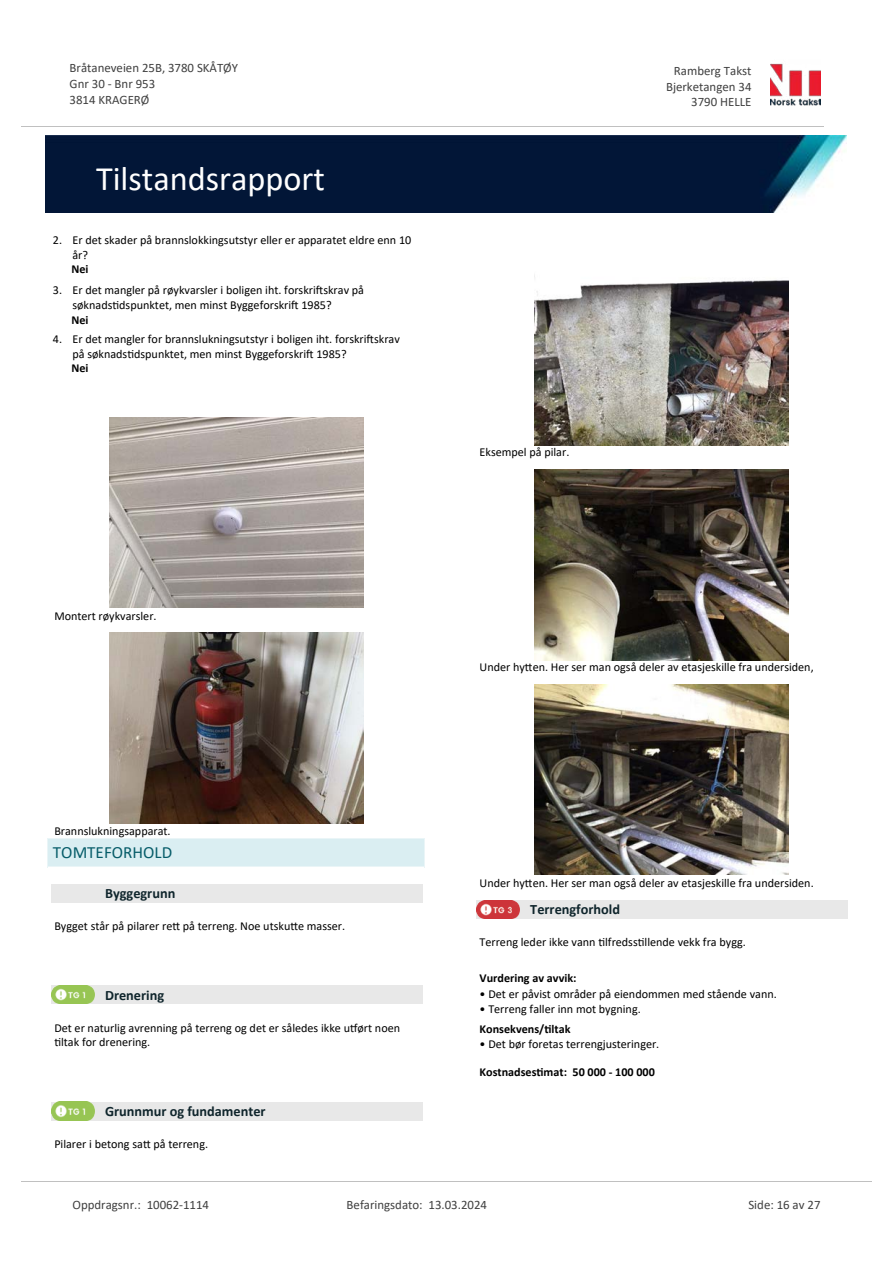
<style>
.page{position:relative;width:893px;height:1263px;background:#fff}
.page>*{position:absolute;margin:0;border:0;box-sizing:border-box;transform-origin:0 0}
.t1{font:34.35px "Calibri";color:#fff}
.t2{font:17.1px "Calibri";color:#065c69}
.t3{font:700 14.25px "Calibri";color:#0f252c}
.t4{font:12.9px/15.8px "Calibri";color:#404040}
.t5{font:12.15px/14.9px "Calibri";color:#000}
.t6{font:700 12.15px "Calibri";color:#000}
</style>
<div class="page">
<img style="left:109px;top:417px;width:254px;height:191px">
<img style="left:109px;top:633px;width:254px;height:190px">
<div style="left:47px;top:838px;width:377px;height:29px;background:#daeef2"></div>
<svg style="left:47px;top:839px;width:1px;height:28px"></svg>
<svg style="left:424px;top:838px;width:1px;height:29px"></svg>
<hr style="left:47px;top:838px;width:377px;height:1px;background:#eaf5f7">
<hr style="left:47px;top:867px;width:377px;height:1px;background:#eaf5f7">
<div style="left:51px;top:884px;width:372px;height:19px;background:#e8e8e8"></div>
<div style="left:51px;top:986px;width:372px;height:18px;background:#e8e8e8"></div>
<svg style="left:56px;top:990px;width:39px;height:14px"></svg>
<img style="left:51px;top:985px;width:43px;height:18px">
<div style="left:51px;top:1102px;width:372px;height:18px;background:#e8e8e8"></div>
<img style="left:51px;top:1102px;width:43px;height:18px">
<img style="left:534px;top:275px;width:254px;height:170px">
<img style="left:534px;top:470px;width:254px;height:190px">
<img style="left:534px;top:684px;width:254px;height:191px">
<div style="left:477px;top:900px;width:371px;height:19px;background:#e8e8e8"></div>
<img style="left:477px;top:900px;width:42px;height:19px">
<img style="left:770px;top:63px;width:51px;height:43px">
<hr style="left:21px;top:127px;width:802px;height:1px;background:#c0c0c0">
<img style="left:46px;top:135px;width:800px;height:78px">
<hr style="left:21px;top:1181px;width:851px;height:1px;background:#c0c0c0">
<p class="t4" style="left:70px;top:60px;width:170px">Bråtaneveien 25B, 3780 SKÅTØY<br>Gnr 30 - Bnr 953<br>3814 KRAGERØ</p>
<p class="t4" style="left:674px;top:63px;width:79px">Ramberg Takst</p>
<p class="t4" style="left:666px;top:78px;width:87px">Bjerketangen 34</p>
<p class="t4" style="left:691px;top:94px;width:62px">3790 HELLE</p>
<h1 class="t1" style="left:96px;top:155px;width:230px">Tilstandsrapport</h1>
<p class="t5" style="left:72px;top:232px;width:340px;text-indent:-20px">2. Er det skader på brannslokkingsutstyr eller er apparatet eldre enn 10 år?</p>
<p class="t6" style="left:71px;top:261px;width:19px">Nei</p>
<p class="t5" style="left:72px;top:282px;width:293px;text-indent:-20px">3. Er det mangler på røykvarsler i boligen iht. forskri昀琀skrav på søknads琀椀dspunktet, men minst Byggeforskri昀琀 1985?</p>
<p class="t6" style="left:71px;top:311px;width:19px">Nei</p>
<p class="t5" style="left:72px;top:331px;width:329px;text-indent:-20px">4. Er det mangler for brannslukningsutstyr i boligen iht. forskri昀琀skrav på søknads琀椀dspunktet, men minst Byggeforskri昀琀 1985?</p>
<p class="t6" style="left:71px;top:360px;width:19px">Nei</p>
<p class="t5" style="left:54px;top:608px;width:104px">Montert røykvarsler.</p>
<p class="t5" style="left:54px;top:823px;width:118px">Brannslukningsapparat.</p>
<h2 class="t2" style="left:53px;top:840px;width:121px">TOMTEFORHOLD</h2>
<p class="t3" style="left:105px;top:884px;width:72px">Byggegrunn</p>
<p class="t5" style="left:54px;top:918px;width:292px">Bygget står på pilarer re琀琀 på terreng. Noe utsku琀琀e masser.</p>
<p class="t3" style="left:105px;top:985px;width:61px">Drenering</p>
<p class="t5" style="left:54px;top:1020px;width:347px">Det er naturlig avrenning på terreng og det er således ikke u琀昀ørt noen琀椀ltak for drenering.</p>
<p class="t3" style="left:105px;top:1101px;width:162px">Grunnmur og fundamenter</p>
<p class="t5" style="left:54px;top:1136px;width:155px">Pilarer i betong sa琀琀 på terreng.</p>
<p class="t5" style="left:480px;top:445px;width:91px">Eksempel på pilar.</p>
<p class="t5" style="left:480px;top:660px;width:336px">Under hy琀琀en. Her ser man også deler av etasjeskille fra undersiden,</p>
<p class="t5" style="left:480px;top:875px;width:336px">Under hy琀琀en. Her ser man også deler av etasjeskille fra undersiden.</p>
<p class="t3" style="left:530px;top:899px;width:91px">Terrengforhold</p>
<p class="t5" style="left:480px;top:934px;width:268px">Terreng leder ikke vann 琀椀lfredss琀椀llende vekk fra bygg.</p>
<p class="t6" style="left:480px;top:969px;width:98px">Vurdering av avvik:</p>
<p class="t5" style="left:480px;top:986px;width:299px">• Det er påvist områder på eiendommen med stående vann.</p>
<p class="t5" style="left:480px;top:1001px;width:163px">• Terreng faller inn mot bygning.</p>
<p class="t6" style="left:480px;top:1020px;width:92px">Konsekvens/琀椀ltak</p>
<p class="t5" style="left:480px;top:1036px;width:181px">• Det bør foretas terrengjusteringer.</p>
<p class="t6" style="left:480px;top:1063px;width:177px">Kostnadses琀椀mat: 50 000 - 100 000</p>
<p class="t4" style="left:72px;top:1197px;width:138px">Oppdragsnr.: 10062-1114</p>
<p class="t4" style="left:347px;top:1197px;width:142px">Befaringsdato: 13.03.2024</p>
<p class="t4" style="left:748px;top:1197px;width:74px">Side: 16 av 27</p>
</div>
